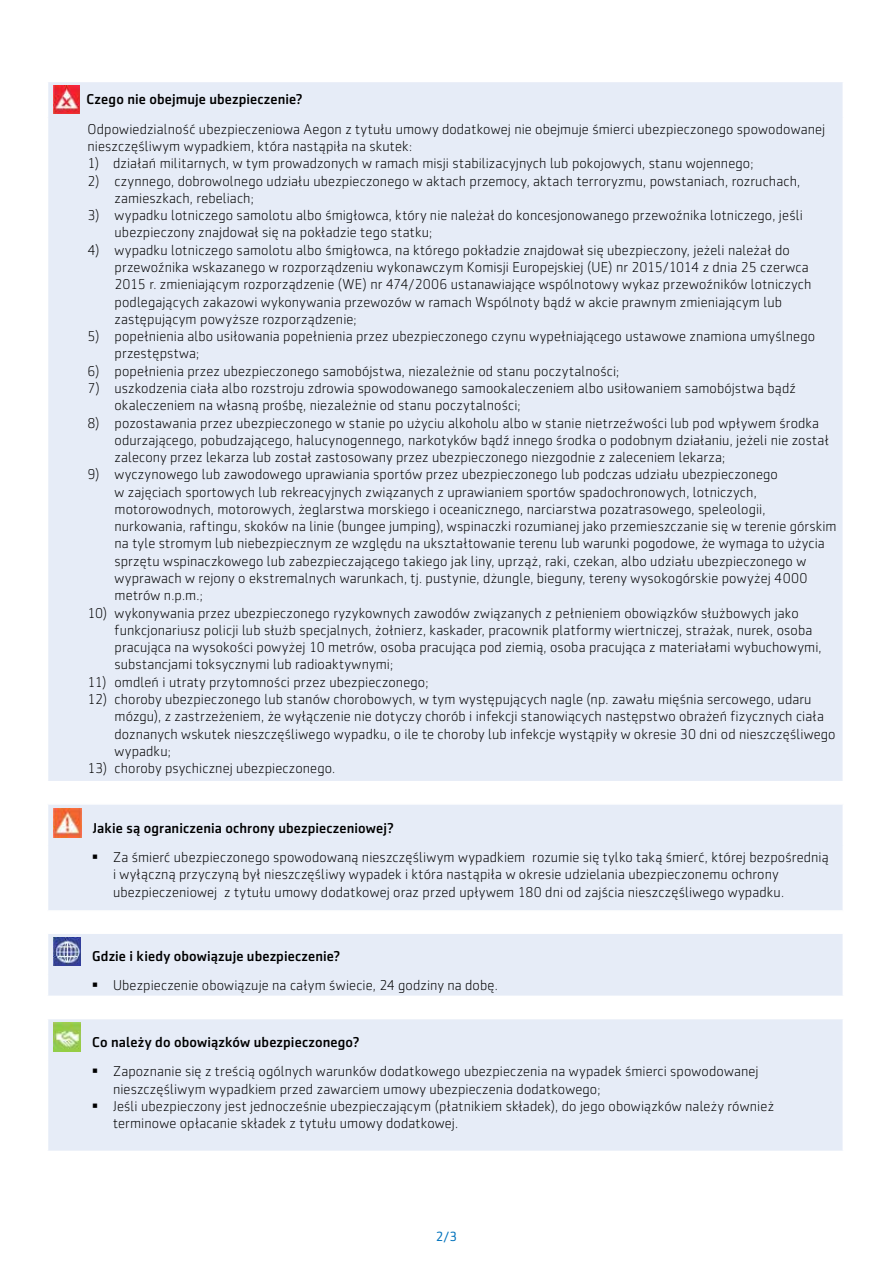
<style>
.page{position:relative;width:893px;height:1263px;background:#fff}
.page>*{position:absolute;margin:0;border:0;box-sizing:border-box;transform-origin:0 0}
.t1{font:300 14.4px/17.2px "Sentico Sans DT";letter-spacing:.01em;color:#000}
.t2{font:500 14.4px "Sentico Sans DT";letter-spacing:.01em;color:#000}
.t3{font:13.5px "Sentico Sans DT";color:#0072bc}
</style>
<div class="page">
<div style="left:48px;top:82px;width:795px;height:1068px;background:#e6ecf7"></div>
<hr style="left:47px;top:781px;width:797px;height:1px;background:#fff">
<hr style="left:47px;top:803px;width:797px;height:2px;background:#fff">
<hr style="left:47px;top:910px;width:797px;height:2px;background:#fff">
<hr style="left:47px;top:932px;width:797px;height:2px;background:#fff">
<hr style="left:47px;top:995px;width:797px;height:2px;background:#fff">
<hr style="left:47px;top:1018px;width:797px;height:1px;background:#fff">
<img style="left:54px;top:86px;width:26px;height:27px">
<img style="left:54px;top:808px;width:28px;height:29px">
<img style="left:54px;top:937px;width:27px;height:28px">
<img style="left:54px;top:1023px;width:27px;height:28px">
<svg style="left:93px;top:855px;width:4px;height:4px"></svg>
<svg style="left:93px;top:983px;width:4px;height:4px"></svg>
<svg style="left:93px;top:1069px;width:4px;height:4px"></svg>
<svg style="left:93px;top:1103px;width:4px;height:5px"></svg>
<p class="t2" style="left:87px;top:91px;width:218px">Czego nie obejmuje ubezpieczenie?</p>
<p class="t1" style="left:88px;top:120px;width:739px">Odpowiedzialność ubezpieczeniowa Aegon z tytułu umowy dodatkowej nie obejmuje śmierci ubezpieczonego spowodowanej nieszczęśliwym wypadkiem, która nastąpiła na skutek:</p>
<p class="t1" style="left:88px;top:155px;width:667px">1) działań militarnych, w tym prowadzonych w ramach misji stabilizacyjnych lub pokojowych, stanu wojennego;</p>
<p class="t1" style="left:115px;top:172px;width:687px;text-indent:-27px">2) czynnego, dobrowolnego udziału ubezpieczonego w aktach przemocy, aktach terroryzmu, powstaniach, rozruchach, zamieszkach, rebeliach;</p>
<p class="t1" style="left:115px;top:207px;width:690px;text-indent:-27px">3) wypadku lotniczego samolotu albo śmigłowca, który nie należał do koncesjonowanego przewoźnika lotniczego, jeśli ubezpieczony znajdował się na pokładzie tego statku;</p>
<p class="t1" style="left:115px;top:241px;width:698px;text-indent:-27px">4) wypadku lotniczego samolotu albo śmigłowca, na którego pokładzie znajdował się ubezpieczony, jeżeli należał do przewoźnika wskazanego w rozporządzeniu wykonawczym Komisji Europejskiej (UE) nr 2015/1014 z dnia 25 czerwca 2015 r. zmieniającym rozporządzenie (WE) nr 474/2006 ustanawiające wspólnotowy wykaz przewoźników lotniczych podlegających zakazowi wykonywania przewozów w ramach Wspólnoty bądź w akcie prawnym zmieniającym lub zastępującym powyższe rozporządzenie;</p>
<p class="t1" style="left:115px;top:328px;width:702px;text-indent:-27px">5) popełnienia albo usiłowania popełnienia przez ubezpieczonego czynu wypełniającego ustawowe znamiona umyślnego przestępstwa;</p>
<p class="t1" style="left:88px;top:362px;width:533px">6) popełnienia przez ubezpieczonego samobójstwa, niezależnie od stanu poczytalności;</p>
<p class="t1" style="left:115px;top:380px;width:683px;text-indent:-27px">7) uszkodzenia ciała albo rozstroju zdrowia spowodowanego samookaleczeniem albo usiłowaniem samobójstwa bądź okaleczeniem na własną prośbę, niezależnie od stanu poczytalności;</p>
<p class="t1" style="left:115px;top:414px;width:716px;text-indent:-27px">8) pozostawania przez ubezpieczonego w stanie po użyciu alkoholu albo w stanie nietrzeźwości lub pod wpływem środka odurzającego, pobudzającego, halucynogennego, narkotyków bądź innego środka o podobnym działaniu, jeżeli nie został zalecony przez lekarza lub został zastosowany przez ubezpieczonego niezgodnie z zaleceniem lekarza;</p>
<p class="t1" style="left:115px;top:466px;width:724px;text-indent:-27px">9) wyczynowego lub zawodowego uprawiania sportów przez ubezpieczonego lub podczas udziału ubezpieczonego<br>w zajęciach sportowych lub rekreacyjnych związanych z uprawianiem sportów spadochronowych, lotniczych, motorowodnych, motorowych, żeglarstwa morskiego i oceanicznego, narciarstwa pozatrasowego, speleologii, nurkowania, raftingu, skoków na linie (bungee jumping), wspinaczki rozumianej jako przemieszczanie się w terenie górskim na tyle stromym lub niebezpiecznym ze względu na ukształtowanie terenu lub warunki pogodowe, że wymaga to użycia sprzętu wspinaczkowego lub zabezpieczającego takiego jak liny, uprząż, raki, czekan, albo udziału ubezpieczonego w wyprawach w rejony o ekstremalnych warunkach, tj. pustynie, dżungle, bieguny, tereny wysokogórskie powyżej 4000 metrów n.p.m.;</p>
<p class="t1" style="left:115px;top:604px;width:709px;text-indent:-27px">10) wykonywania przez ubezpieczonego ryzykownych zawodów związanych z pełnieniem obowiązków służbowych jako funkcjonariusz policji lub służb specjalnych, żołnierz, kaskader, pracownik platformy wiertniczej, strażak, nurek, osoba pracująca na wysokości powyżej 10 metrów, osoba pracująca pod ziemią, osoba pracująca z materiałami wybuchowymi, substancjami toksycznymi lub radioaktywnymi;</p>
<p class="t1" style="left:88px;top:673px;width:342px">11) omdleń i utraty przytomności przez ubezpieczonego;</p>
<p class="t1" style="left:115px;top:691px;width:723px;text-indent:-27px">12) choroby ubezpieczonego lub stanów chorobowych, w tym występujących nagle (np. zawału mięśnia sercowego, udaru mózgu), z zastrzeżeniem, że wyłączenie nie dotyczy chorób i infekcji stanowiących następstwo obrażeń fizycznych ciała doznanych wskutek nieszczęśliwego wypadku, o ile te choroby lub infekcje wystąpiły w okresie 30 dni od nieszczęśliwego wypadku;</p>
<p class="t1" style="left:88px;top:760px;width:249px">13) choroby psychicznej ubezpieczonego.</p>
<p class="t2" style="left:93px;top:820px;width:303px">Jakie są ograniczenia ochrony ubezpieczeniowej?</p>
<p class="t1" style="left:113px;top:849px;width:717px">Za śmierć ubezpieczonego spowodowaną nieszczęśliwym wypadkiem rozumie się tylko taką śmierć, której bezpośrednią i wyłączną przyczyną był nieszczęśliwy wypadek i która nastąpiła w okresie udzielania ubezpieczonemu ochrony ubezpieczeniowej z tytułu umowy dodatkowej oraz przed upływem 180 dni od zajścia nieszczęśliwego wypadku.</p>
<p class="t2" style="left:92px;top:948px;width:249px">Gdzie i kiedy obowiązuje ubezpieczenie?</p>
<p class="t1" style="left:113px;top:977px;width:386px">Ubezpieczenie obowiązuje na całym świecie, 24 godziny na dobę.</p>
<p class="t2" style="left:92px;top:1034px;width:269px">Co należy do obowiązków ubezpieczonego?</p>
<p class="t1" style="left:113px;top:1063px;width:663px">Zapoznanie się z treścią ogólnych warunków dodatkowego ubezpieczenia na wypadek śmierci spowodowanej nieszczęśliwym wypadkiem przed zawarciem umowy ubezpieczenia dodatkowego;<br>Jeśli ubezpieczony jest jednocześnie ubezpieczającym (płatnikiem składek), do jego obowiązków należy również terminowe opłacanie składek z tytułu umowy dodatkowej.</p>
<p class="t3" style="left:436px;top:1229px;width:23px">2/3</p>
</div>
